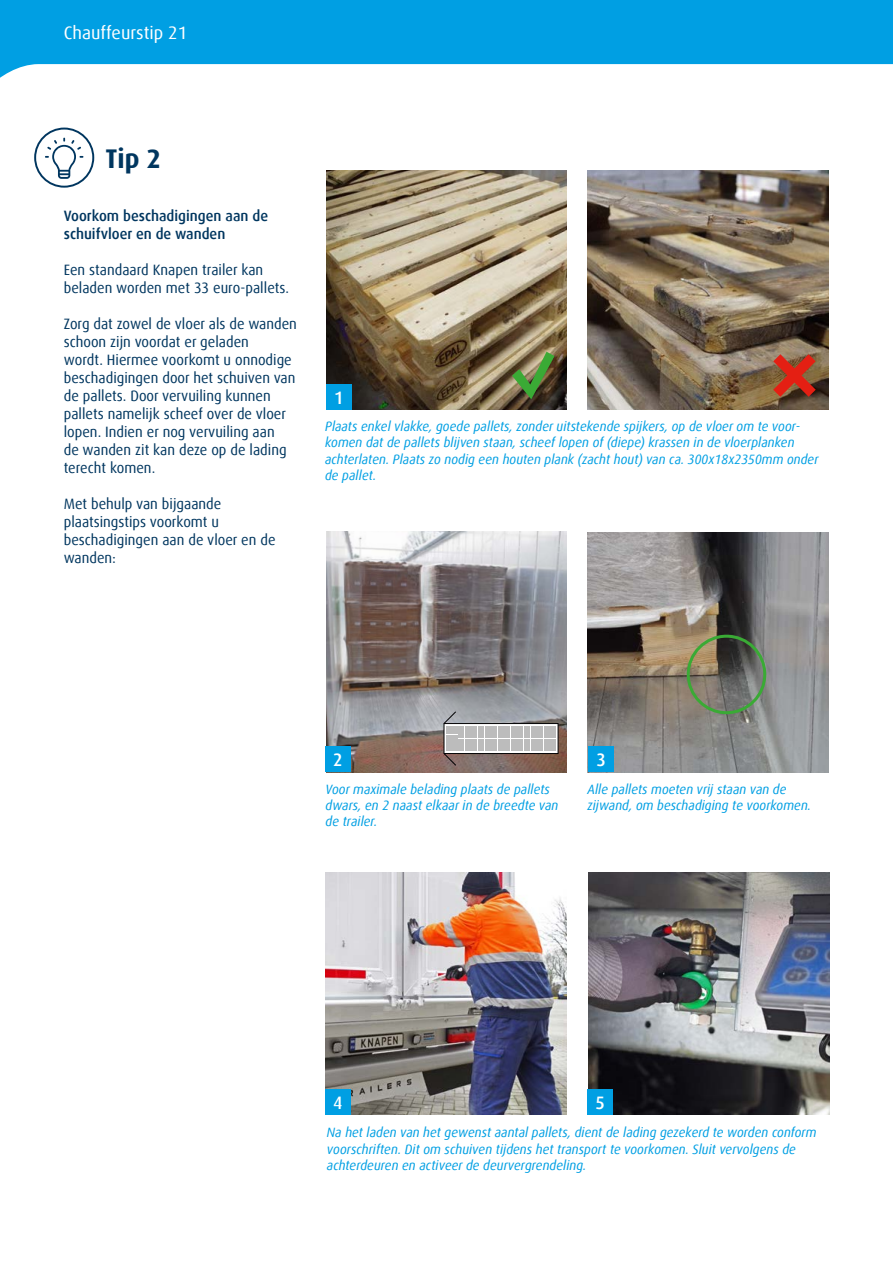
<style>
.page{position:relative;width:893px;height:1263px;background:#fff}
.page>*{position:absolute;margin:0;border:0;box-sizing:border-box;transform-origin:0 0}
.t1{font:700 27px "Dax";color:#00365f;scale:.96 1}
.t2{font:18px "Dax Offc Pro";color:#fff}
.t3{font:500 18px "Dax Offc Pro";color:#fff;scale:.96 1}
.t4{font:15px/18px "Dax Offc Pro";color:#00365f;scale:.96 1}
.t5{font:500 15px/18px "Dax Offc Pro";color:#00365f;scale:.96 1}
.t6{font:italic 13.5px/16.2px "Dax Offc Pro";color:#009fe3;scale:.96 1}
</style>
<div class="page">
<svg style="left:0;top:0;width:893px;height:78px;fill:#009fe3"></svg>
<svg style="left:34px;top:128px;width:60px;height:60px"></svg>
<img style="left:587px;top:533px;width:241px;height:239px">
<img style="left:587px;top:170px;width:241px;height:239px">
<img style="left:326px;top:170px;width:241px;height:239px">
<img style="left:326px;top:531px;width:241px;height:241px">
<img style="left:588px;top:873px;width:241px;height:241px">
<img style="left:325px;top:873px;width:241px;height:241px">
<div style="left:326px;top:384px;width:25px;height:25px;background:#009fe3"></div>
<div style="left:588px;top:747px;width:26px;height:25px;background:#009fe3"></div>
<div style="left:325px;top:747px;width:26px;height:25px;background:#009fe3"></div>
<div style="left:325px;top:1089px;width:26px;height:25px;background:#009fe3"></div>
<div style="left:587px;top:1089px;width:26px;height:25px;background:#009fe3"></div>
<svg style="left:763px;top:344px;width:63px;height:63px;background:#90543b"></svg>
<svg style="left:512px;top:352px;width:43px;height:47px;background:#647743"></svg>
<div style="left:687px;top:635px;width:79px;height:79px;border:3px solid #3aaa35;border-radius:50%"></div>
<svg style="left:457px;top:723px;width:102px;height:31px"></svg>
<div style="left:446px;top:735px;width:12px;height:7px;background:#bcbcbc"></div>
<div style="left:446px;top:744px;width:12px;height:7px;background:#bcbcbc"></div>
<div style="left:446px;top:726px;width:12px;height:7px;background:#bcbcbc"></div>
<div style="left:518px;top:726px;width:5px;height:11px;background:#bcbcbc"></div>
<div style="left:478px;top:726px;width:6px;height:11px;background:#bcbcbc"></div>
<div style="left:472px;top:726px;width:5px;height:11px;background:#bcbcbc"></div>
<div style="left:465px;top:726px;width:6px;height:11px;background:#bcbcbc"></div>
<div style="left:459px;top:726px;width:5px;height:11px;background:#bcbcbc"></div>
<div style="left:524px;top:726px;width:6px;height:11px;background:#bcbcbc"></div>
<div style="left:485px;top:726px;width:5px;height:11px;background:#bcbcbc"></div>
<div style="left:531px;top:726px;width:5px;height:11px;background:#bcbcbc"></div>
<div style="left:491px;top:726px;width:6px;height:11px;background:#bcbcbc"></div>
<div style="left:537px;top:726px;width:6px;height:11px;background:#bcbcbc"></div>
<div style="left:498px;top:726px;width:6px;height:11px;background:#bcbcbc"></div>
<div style="left:544px;top:726px;width:5px;height:11px;background:#bcbcbc"></div>
<div style="left:504px;top:726px;width:6px;height:11px;background:#bcbcbc"></div>
<div style="left:550px;top:726px;width:6px;height:11px;background:#bcbcbc"></div>
<div style="left:511px;top:726px;width:6px;height:11px;background:#bcbcbc"></div>
<div style="left:518px;top:739px;width:5px;height:12px;background:#bcbcbc"></div>
<div style="left:478px;top:739px;width:6px;height:12px;background:#bcbcbc"></div>
<div style="left:472px;top:739px;width:5px;height:12px;background:#bcbcbc"></div>
<div style="left:465px;top:739px;width:6px;height:12px;background:#bcbcbc"></div>
<div style="left:459px;top:739px;width:5px;height:12px;background:#bcbcbc"></div>
<div style="left:524px;top:739px;width:6px;height:12px;background:#bcbcbc"></div>
<div style="left:485px;top:739px;width:5px;height:12px;background:#bcbcbc"></div>
<div style="left:531px;top:739px;width:5px;height:12px;background:#bcbcbc"></div>
<div style="left:491px;top:739px;width:6px;height:12px;background:#bcbcbc"></div>
<div style="left:537px;top:739px;width:6px;height:12px;background:#bcbcbc"></div>
<div style="left:498px;top:739px;width:6px;height:12px;background:#bcbcbc"></div>
<div style="left:544px;top:739px;width:5px;height:12px;background:#bcbcbc"></div>
<div style="left:504px;top:739px;width:6px;height:12px;background:#bcbcbc"></div>
<div style="left:550px;top:739px;width:6px;height:12px;background:#bcbcbc"></div>
<div style="left:511px;top:739px;width:6px;height:12px;background:#bcbcbc"></div>
<svg style="left:443px;top:710px;width:14px;height:57px"></svg>
<h2 class="t2" style="left:64px;top:21px;width:125px">Chauffeurstip 21</h2>
<h1 class="t1" style="left:105px;top:143px;width:59px">Tip 2</h1>
<p class="t5" style="left:64px;top:207px;width:214px">Voorkom beschadigingen aan de schuifvloer en de wanden</p>
<p class="t4" style="left:64px;top:261px;width:236px">Een standaard Knapen trailer kan beladen worden met 33 euro-pallets.</p>
<p class="t4" style="left:64px;top:315px;width:244px">Zorg dat zowel de vloer als de wanden schoon zijn voordat er geladen<br>wordt. Hiermee voorkomt u onnodige beschadigingen door het schuiven van de pallets. Door vervuiling kunnen pallets namelijk scheef over de vloer lopen. Indien er nog vervuiling aan<br>de wanden zit kan deze op de lading terecht komen.</p>
<p class="t4" style="left:64px;top:495px;width:222px">Met behulp van bijgaande plaatsingstips voorkomt u beschadigingen aan de vloer en de wanden:</p>
<h2 class="t3" style="left:334px;top:386px;width:11px">1</h2>
<p class="t6" style="left:325px;top:418px;width:515px">Plaats enkel vlakke, goede pallets, zonder uitstekende spijkers, op de vloer om te voor&shy;komen dat de pallets blijven staan, scheef lopen of (diepe) krassen in de vloerplanken achterlaten. Plaats zo nodig een houten plank (zacht hout) van ca. 300x18x2350mm onder de pallet.</p>
<h2 class="t3" style="left:333px;top:749px;width:11px">2</h2>
<h2 class="t3" style="left:596px;top:749px;width:11px">3</h2>
<p class="t6" style="left:326px;top:781px;width:244px">Voor maximale belading plaats de pallets dwars, en 2 naast elkaar in de breedte van de trailer.</p>
<p class="t6" style="left:587px;top:781px;width:235px">Alle pallets moeten vrij staan van de zijwand, om beschadiging te voorkomen.</p>
<h2 class="t3" style="left:333px;top:1091px;width:11px">4</h2>
<h2 class="t3" style="left:595px;top:1091px;width:11px">5</h2>
<p class="t6" style="left:327px;top:1125px;width:512px">Na het laden van het gewenst aantal pallets, dient de lading gezekerd te worden conform voorschriften. Dit om schuiven tijdens het transport te voorkomen. Sluit vervolgens de achterdeuren en activeer de deurvergrendeling.</p>
</div>
